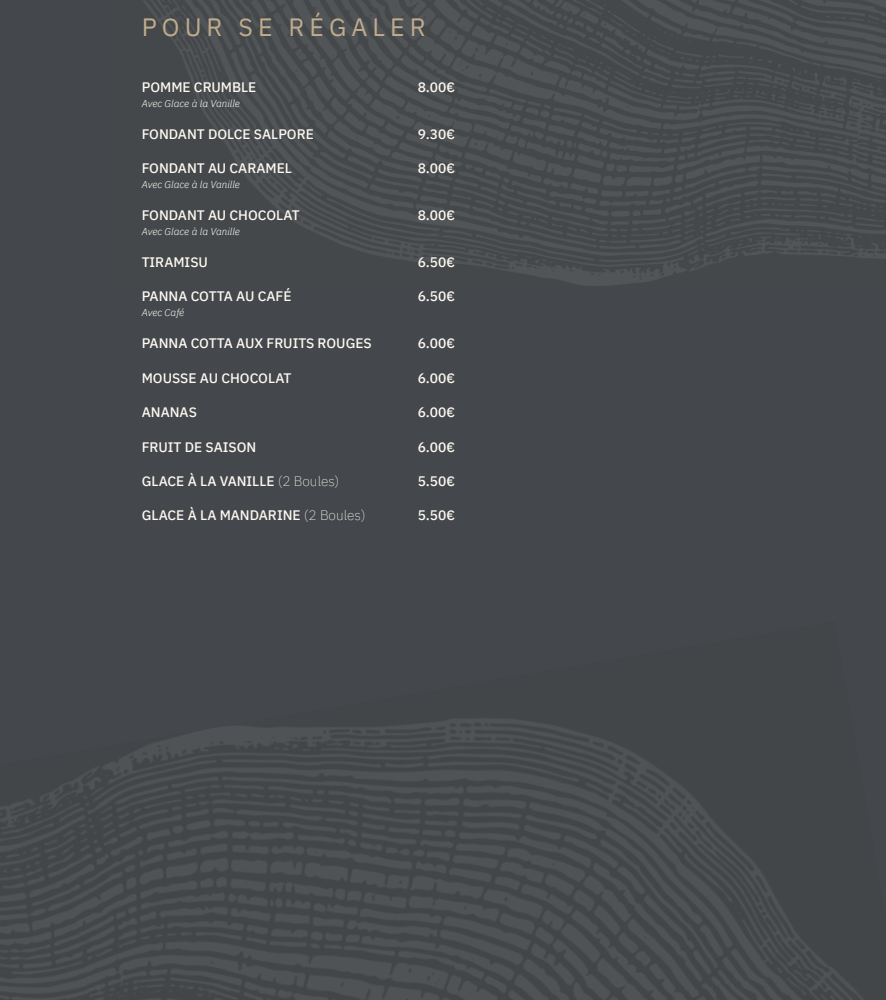
<style>
.page{position:relative;width:886px;height:1000px;background:#fff}
.page>*{position:absolute;margin:0;border:0;box-sizing:border-box;transform-origin:0 0}
.t1{font:25px "IBM Plex Sans";letter-spacing:.2em;color:#c0ab8c}
.t2{font:500 13.75px "IBM Plex Sans";color:#fef9f1}
.t3{font:italic 300 10px "IBM Plex Sans";color:#fef9f1}
.s1{font-weight:200}
</style>
<div class="page">
<div style="left:0;top:0;width:886px;height:999px;background:#44484c"></div>
<img style="left:360px;top:719px;width:456px;height:280px">
<img style="left:635px;top:956px;width:225px;height:43px">
<img style="left:90px;top:726px;width:270px;height:273px">
<img style="left:0;top:777px;width:90px;height:222px">
<img style="left:143px;top:0;width:743px;height:285px">
<h1 class="t1" style="left:142px;top:8px;width:285px">POUR SE RÉGALER</h1>
<p class="t2" style="left:142px;top:77px;width:116px">POMME CRUMBLE</p>
<p class="t2" style="left:418px;top:77px;width:39px">8.00€</p>
<p class="t3" style="left:142px;top:96px;width:100px">Avec Glace à la Vanille</p>
<p class="t2" style="left:142px;top:124px;width:174px">FONDANT DOLCE SALPORE</p>
<p class="t2" style="left:418px;top:124px;width:39px">9.30€</p>
<p class="t2" style="left:142px;top:157px;width:152px">FONDANT AU CARAMEL</p>
<p class="t2" style="left:418px;top:157px;width:39px">8.00€</p>
<p class="t3" style="left:142px;top:176px;width:100px">Avec Glace à la Vanille</p>
<p class="t2" style="left:142px;top:204px;width:159px">FONDANT AU CHOCOLAT</p>
<p class="t2" style="left:418px;top:204px;width:39px">8.00€</p>
<p class="t3" style="left:142px;top:223px;width:100px">Avec Glace à la Vanille</p>
<p class="t2" style="left:142px;top:251px;width:68px">TIRAMISU</p>
<p class="t2" style="left:418px;top:251px;width:39px">6.50€</p>
<p class="t2" style="left:142px;top:286px;width:151px">PANNA COTTA AU CAFÉ</p>
<p class="t2" style="left:418px;top:286px;width:39px">6.50€</p>
<p class="t3" style="left:142px;top:305px;width:44px">Avec Café</p>
<p class="t2" style="left:142px;top:333px;width:232px">PANNA COTTA AUX FRUITS ROUGES</p>
<p class="t2" style="left:418px;top:333px;width:39px">6.00€</p>
<p class="t2" style="left:142px;top:367px;width:151px">MOUSSE AU CHOCOLAT</p>
<p class="t2" style="left:418px;top:367px;width:39px">6.00€</p>
<p class="t2" style="left:142px;top:401px;width:57px">ANANAS</p>
<p class="t2" style="left:418px;top:401px;width:39px">6.00€</p>
<p class="t2" style="left:142px;top:436px;width:116px">FRUIT DE SAISON</p>
<p class="t2" style="left:418px;top:436px;width:39px">6.00€</p>
<p class="t2" style="left:142px;top:470px;width:199px">GLACE À LA VANILLE <span class="s1">(2 Boules)</span></p>
<p class="t2" style="left:418px;top:470px;width:39px">5.50€</p>
<p class="t2" style="left:142px;top:505px;width:225px">GLACE À LA MANDARINE <span class="s1">(2 Boules)</span></p>
<p class="t2" style="left:418px;top:505px;width:39px">5.50€</p>
</div>
